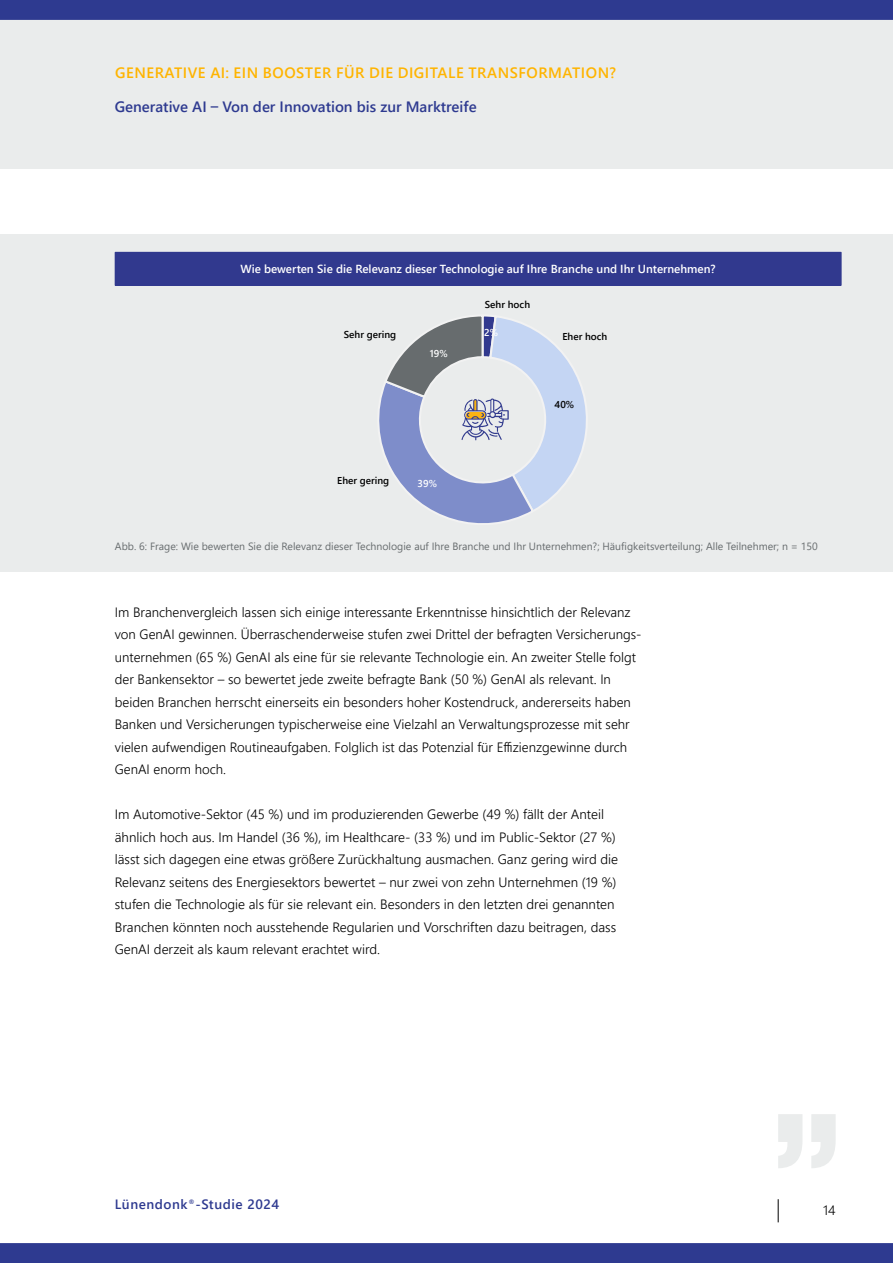
<style>
.page{position:relative;width:893px;height:1263px;background:#fff}
.page>*{position:absolute;margin:0;border:0;box-sizing:border-box;transform-origin:0 0}
.t1{font:600 15px "Segoe UI";letter-spacing:.035em;color:#ffb400}
.t2{font:600 15px "Segoe UI";color:#2e3a90}
.t3{font:300 13.5px/22.5px "Segoe UI";color:#000}
.t4{font:600 13.5px "Segoe UI";letter-spacing:.04em;color:#2e3a90}
.t5{font:600 11.7px "Segoe UI";color:#fff}
.t6{font:10.5px "Segoe UI";color:#676c6e}
.t7{font:600 10.05px "Segoe UI";color:#000}
.t8{font:600 10.05px "Segoe UI";color:#fff}
</style>
<div class="page">
<div style="left:0;top:0;width:893px;height:169px;background:#eaecec"></div>
<svg style="left:778px;top:1199px;width:1px;height:23px"></svg>
<div style="left:0;top:1243px;width:893px;height:20px;background:#2e3a90"></div>
<svg style="left:778px;top:1114px;width:58px;height:54px"></svg>
<div style="left:0;top:0;width:893px;height:20px;background:#2e3a90"></div>
<div style="left:0;top:234px;width:893px;height:338px;background:#eaecec"></div>
<div style="left:115px;top:252px;width:726px;height:33px;background:#31398e"></div>
<div style="left:115px;top:252px;width:726px;height:34px;border:1px solid #31398e"></div>
<svg style="left:379px;top:316px;width:207px;height:207px"></svg>
<p class="t1" style="left:115px;top:58px;width:21px">Generative</p>
<p class="t1" style="left:210px;top:58px;width:73px">AI: Ein Booster</p>
<p class="t1" style="left:336px;top:58px;width:11px">für</p>
<p class="t1" style="left:369px;top:58px;width:9px">die</p>
<p class="t1" style="left:398px;top:58px;width:10px">digitale</p>
<p class="t1" style="left:468px;top:58px;width:20px">Transformation</p>
<p class="t1" style="left:609px;top:58px;width:8px">?</p>
<p class="t2" style="left:115px;top:92px;width:363px">Generative AI – Von der Innovation bis zur Marktreife</p>
<p class="t5" style="left:240px;top:258px;width:477px">Wie bewerten Sie die Relevanz dieser Technologie auf Ihre Branche und Ihr Unternehmen?</p>
<p class="t7" style="left:344px;top:325px;width:54px">Sehr gering</p>
<p class="t8" style="left:430px;top:344px;width:19px">19%</p>
<p class="t7" style="left:337px;top:471px;width:54px">Eher gering</p>
<p class="t8" style="left:417px;top:473px;width:21px">39%</p>
<p class="t7" style="left:485px;top:295px;width:47px">Sehr hoch</p>
<p class="t8" style="left:484px;top:323px;width:15px">2%</p>
<p class="t7" style="left:562px;top:327px;width:47px">Eher hoch</p>
<p class="t7" style="left:555px;top:395px;width:21px">40%</p>
<p class="t6" style="left:115px;top:536px;width:704px">Abb. 6: Frage: Wie bewerten Sie die Relevanz dieser Technologie auf Ihre Branche und Ihr Unternehmen?; Häufigkeitsverteilung; Alle Teilnehmer; n = 150</p>
<p class="t3" style="left:115px;top:599px;width:528px">Im Branchenvergleich lassen sich einige interessante Erkenntnisse hinsichtlich der Relevanz von GenAI gewinnen. Überraschenderweise stufen zwei Drittel der befragten Versicherungs&shy;unternehmen (65 %) GenAI als eine für sie relevante Technologie ein. An zweiter Stelle folgt der Bankensektor – so bewertet jede zweite befragte Bank (50 %) GenAI als relevant. In beiden Branchen herrscht einerseits ein besonders hoher Kostendruck, andererseits haben Banken und Versicherungen typischerweise eine Vielzahl an Verwaltungsprozesse mit sehr vielen aufwendigen Routineaufgaben. Folglich ist das Potenzial für Effizienzgewinne durch GenAI enorm hoch.</p>
<p class="t3" style="left:115px;top:802px;width:505px">Im Automotive-Sektor (45 %) und im produzierenden Gewerbe (49 %) fällt der Anteil ähnlich hoch aus. Im Handel (36 %), im Healthcare- (33 %) und im Public-Sektor (27 %) lässt sich dagegen eine etwas größere Zurückhaltung ausmachen. Ganz gering wird die Relevanz seitens des Energiesektors bewertet – nur zwei von zehn Unternehmen (19 %) stufen die Technologie als für sie relevant ein. Besonders in den letzten drei genannten Branchen könnten noch ausstehende Regularien und Vorschriften dazu beitragen, dass GenAI derzeit als kaum relevant erachtet wird.</p>
<p class="t4" style="left:115px;top:1191px;width:166px">Lünendonk<sup>®</sup>-Studie 2024</p>
<p class="t3" style="left:823px;top:1197px;width:14px">14</p>
</div>
